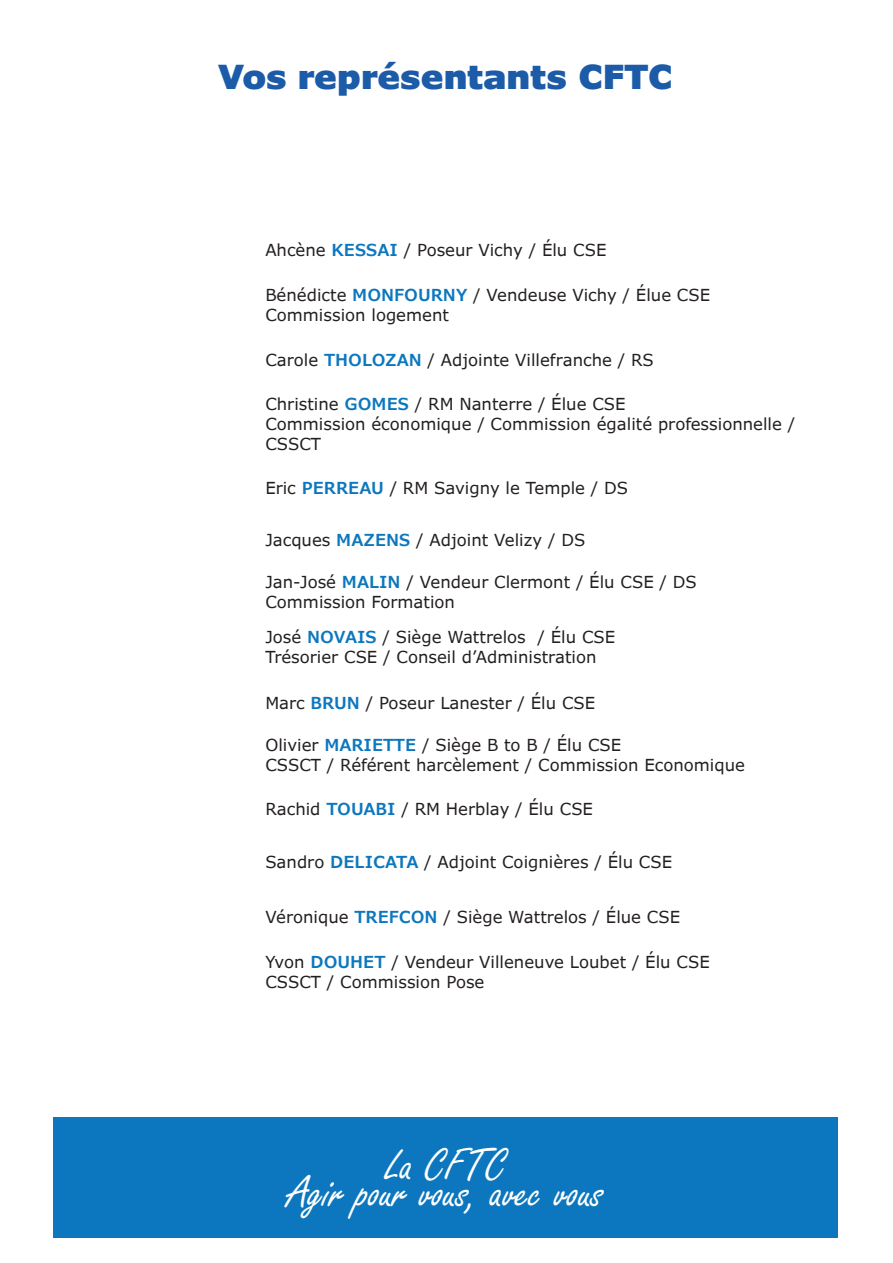
<style>
.page{position:relative;width:893px;height:1263px;background:#fff}
.page>*{position:absolute;margin:0;border:0;box-sizing:border-box;transform-origin:0 0}
.t1{font:48px "Freestyle Script";color:#fff}
.t2{font:900 33px "Verdana Pro";color:#1c5ba8}
.t3{font:16.5px "Verdana Pro";color:#231f20}
.s1{font-weight:600;color:#0c77be}
</style>
<div class="page">
<div style="left:53px;top:1117px;width:785px;height:120px;background:#0c77be"></div>
<p class="t2" style="left:218px;top:55px;width:456px">Vos représentants CFTC</p>
<p class="t3" style="left:265px;top:239px;width:343px">Ahcène <span class="s1">KESSAI</span> / Poseur Vichy / Élu CSE</p>
<p class="t3" style="left:265px;top:284px;width:446px">Bénédicte <span class="s1">MONFOURNY</span> / Vendeuse Vichy / Élue CSE</p>
<p class="t3" style="left:265px;top:304px;width:185px">Commission logement</p>
<p class="t3" style="left:265px;top:350px;width:390px">Carole <span class="s1">THOLOZAN</span> / Adjointe Villefranche / RS</p>
<p class="t3" style="left:265px;top:394px;width:362px">Christine <span class="s1">GOMES</span> / RM Nanterre / Élue CSE</p>
<p class="t3" style="left:265px;top:414px;width:531px">Commission économique / Commission égalité professionnelle /</p>
<p class="t3" style="left:265px;top:433px;width:57px">CSSCT</p>
<p class="t3" style="left:265px;top:477px;width:364px">Eric <span class="s1">PERREAU</span> / RM Savigny le Temple / DS</p>
<p class="t3" style="left:265px;top:529px;width:321px">Jacques <span class="s1">MAZENS</span> / Adjoint Velizy / DS</p>
<p class="t3" style="left:265px;top:571px;width:433px">Jan-José <span class="s1">MALIN</span> / Vendeur Clermont / Élu CSE / DS</p>
<p class="t3" style="left:265px;top:591px;width:191px">Commission Formation</p>
<p class="t3" style="left:265px;top:627px;width:351px">José <span class="s1">NOVAIS</span> / Siège Wattrelos / Élu CSE</p>
<p class="t3" style="left:265px;top:646px;width:333px">Trésorier CSE / Conseil d’Administration</p>
<p class="t3" style="left:265px;top:692px;width:331px">Marc <span class="s1">BRUN</span> / Poseur Lanester / Élu CSE</p>
<p class="t3" style="left:265px;top:735px;width:357px">Olivier <span class="s1">MARIETTE</span> / Siège B to B / Élu CSE</p>
<p class="t3" style="left:265px;top:755px;width:481px">CSSCT / Référent harcèlement / Commission Economique</p>
<p class="t3" style="left:265px;top:799px;width:329px">Rachid <span class="s1">TOUABI</span> / RM Herblay / Élu CSE</p>
<p class="t3" style="left:265px;top:851px;width:408px">Sandro <span class="s1">DELICATA</span> / Adjoint Coignières / Élu CSE</p>
<p class="t3" style="left:265px;top:906px;width:416px">Véronique <span class="s1">TREFCON</span> / Siège Wattrelos / Élue CSE</p>
<p class="t3" style="left:265px;top:952px;width:446px">Yvon <span class="s1">DOUHET</span> / Vendeur Villeneuve Loubet / Élu CSE</p>
<p class="t3" style="left:265px;top:972px;width:221px">CSSCT / Commission Pose</p>
<p class="t1" style="left:386px;top:1139px;width:121px">La CFTC</p>
<p class="t1" style="left:288px;top:1166px;width:318px">Agir pour vous, avec vous</p>
</div>
